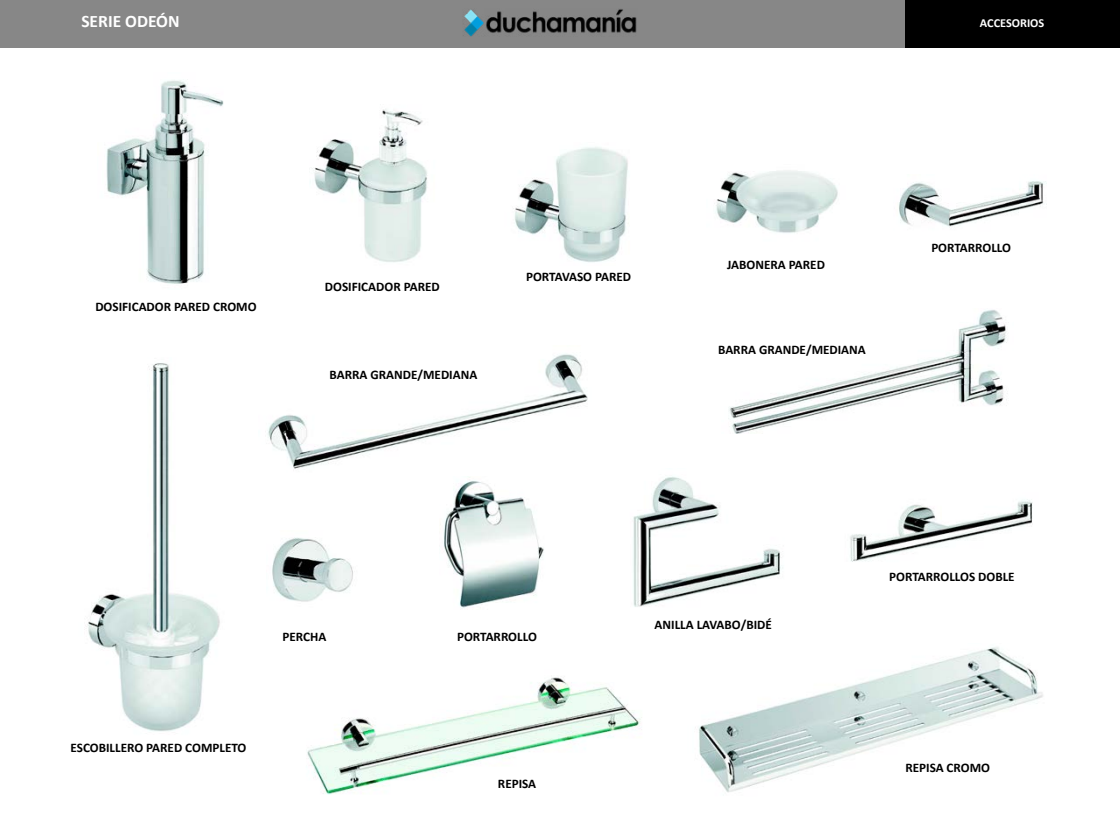
<style>
.page{position:relative;width:1120px;height:840px;background:#fff}
.page>*{position:absolute;margin:0;border:0;box-sizing:border-box;transform-origin:0 0}
.t1{font:700 17.5px "Calibri";color:#fff}
.t2{font:700 13.12px "Calibri";color:#000}
.t3{font:700 12.25px "Calibri";color:#fff}
</style>
<div class="page">
<div style="left:904px;top:0;width:216px;height:47px;background:#000"></div>
<div style="left:0;top:0;width:905px;height:47px;background:#878787"></div>
<img style="left:463px;top:9px;width:174px;height:27px">
<img style="left:307px;top:677px;width:335px;height:118px">
<img style="left:699px;top:647px;width:344px;height:146px">
<img style="left:513px;top:147px;width:116px;height:116px">
<img style="left:715px;top:170px;width:123px;height:63px">
<img style="left:106px;top:80px;width:118px;height:204px">
<img style="left:313px;top:109px;width:114px;height:153px">
<img style="left:267px;top:354px;width:321px;height:115px">
<img style="left:850px;top:499px;width:183px;height:63px">
<img style="left:272px;top:537px;width:81px;height:65px">
<img style="left:87px;top:363px;width:133px;height:369px">
<img style="left:633px;top:476px;width:150px;height:131px">
<img style="left:899px;top:181px;width:148px;height:47px">
<img style="left:440px;top:481px;width:104px;height:127px">
<img style="left:728px;top:310px;width:279px;height:123px">
<h1 class="t1" style="left:81px;top:10px;width:100px">SERIE ODEÓN</h1>
<p class="t3" style="left:980px;top:15px;width:66px">ACCESORIOS</p>
<p class="t2" style="left:95px;top:298px;width:163px">DOSIFICADOR PARED CROMO</p>
<p class="t2" style="left:325px;top:278px;width:116px">DOSIFICADOR PARED</p>
<p class="t2" style="left:330px;top:366px;width:149px">BARRA GRANDE/MEDIANA</p>
<p class="t2" style="left:526px;top:268px;width:107px">PORTAVASO PARED</p>
<p class="t2" style="left:727px;top:256px;width:99px">JABONERA PARED</p>
<p class="t2" style="left:718px;top:341px;width:149px">BARRA GRANDE/MEDIANA</p>
<p class="t2" style="left:931px;top:240px;width:81px">PORTARROLLO</p>
<p class="t2" style="left:283px;top:628px;width:45px">PERCHA</p>
<p class="t2" style="left:71px;top:739px;width:177px">ESCOBILLERO PARED COMPLETO</p>
<p class="t2" style="left:457px;top:628px;width:81px">PORTARROLLO</p>
<p class="t2" style="left:498px;top:775px;width:40px">REPISA</p>
<p class="t2" style="left:655px;top:616px;width:119px">ANILLA LAVABO/BIDÉ</p>
<p class="t2" style="left:889px;top:569px;width:127px">PORTARROLLOS DOBLE</p>
<p class="t2" style="left:905px;top:759px;width:86px">REPISA CROMO</p>
</div>
